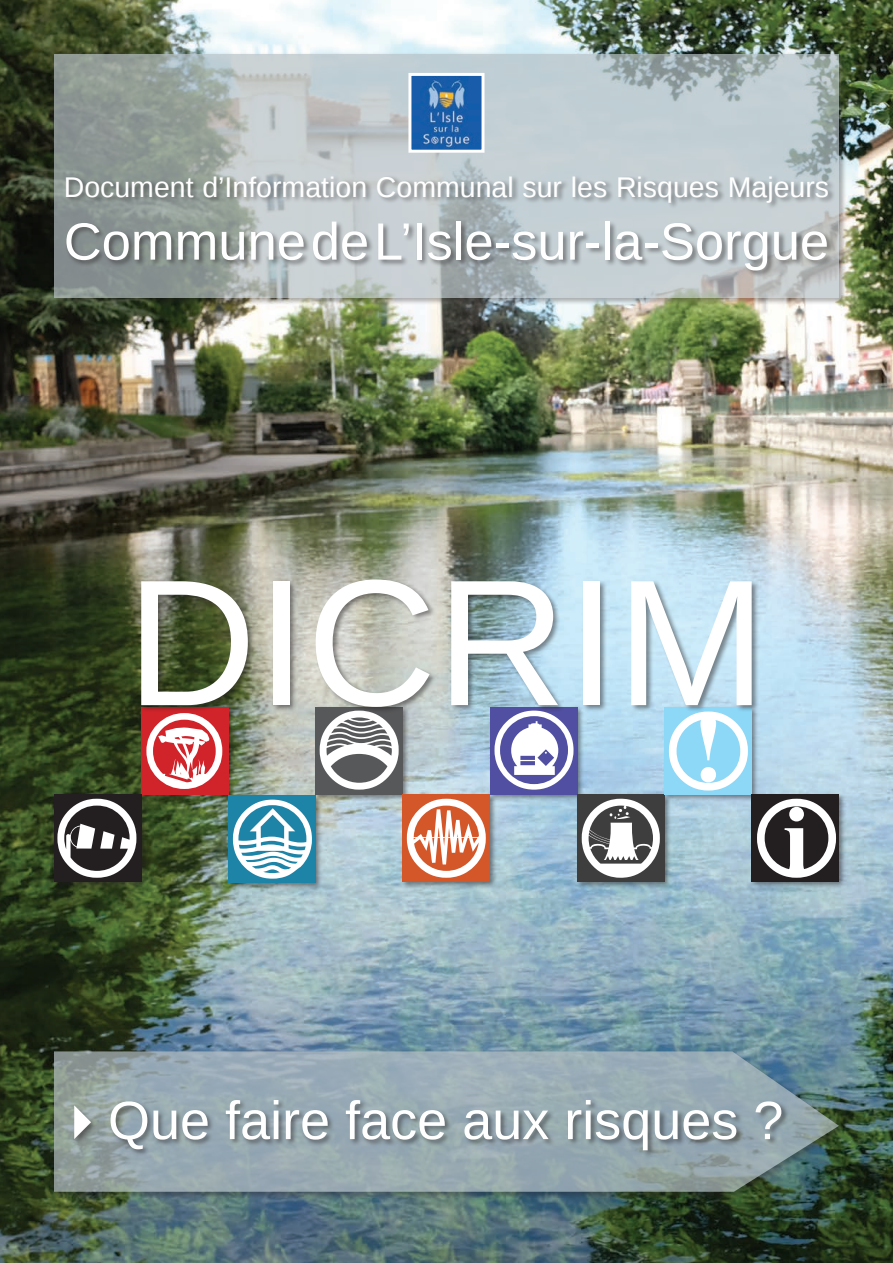
<style>
.page{position:relative;width:893px;height:1263px;background:#fff}
.page>*{position:absolute;margin:0;border:0;box-sizing:border-box;transform-origin:0 0}
.t1{font:180px "Liberation Sans";color:#fff}
.t2{font:54px "Liberation Sans";color:#fff}
.t3{font:52.5px "Liberation Sans";color:#fff}
.t4{font:28.5px "Liberation Sans";color:#fff}
</style>
<div class="page">
<img style="left:0;top:0;width:893px;height:1263px">
<div style="left:52px;top:52px;width:795px;height:253px;background:#231f20;opacity:.5"></div>
<svg style="left:54px;top:54px;width:785px;height:244px;background:#b2bdbe"></svg>
<div style="left:52px;top:1050px;width:794px;height:149px;background:#231f20;opacity:.5"></div>
<svg style="left:54px;top:1051px;width:785px;height:141px;background:#8fa2a8"></svg>
<div style="left:64px;top:175px;width:772px;height:103px;background:#231f20;opacity:.5"></div>
<div style="left:73px;top:1099px;width:716px;height:59px;background:#231f20;opacity:.5"></div>
<div style="left:52px;top:705px;width:795px;height:185px;background:#231f20;opacity:.5"></div>
<div style="left:141px;top:707px;width:87px;height:87px;background:#d1232a"></div>
<div style="left:54px;top:794px;width:87px;height:87px;background:#231f20"></div>
<div style="left:228px;top:795px;width:88px;height:88px;background:#1e84a7"></div>
<div style="left:316px;top:707px;width:87px;height:87px;background:#57585a"></div>
<div style="left:403px;top:794px;width:87px;height:87px;background:#d4572a"></div>
<div style="left:490px;top:707px;width:87px;height:87px;background:#504fa1"></div>
<div style="left:577px;top:794px;width:87px;height:87px;background:#3e3e3f"></div>
<div style="left:664px;top:707px;width:88px;height:88px;background:#8dd7f7"></div>
<div style="left:752px;top:794px;width:87px;height:87px;background:#231f20"></div>
<svg style="left:757px;top:799px;width:79px;height:79px"></svg>
<svg style="left:146px;top:714px;width:76px;height:75px"></svg>
<svg style="left:320px;top:714px;width:79px;height:76px"></svg>
<svg style="left:494px;top:714px;width:79px;height:76px"></svg>
<svg style="left:669px;top:714px;width:79px;height:76px"></svg>
<svg style="left:57px;top:799px;width:79px;height:79px"></svg>
<svg style="left:233px;top:800px;width:79px;height:79px"></svg>
<svg style="left:407px;top:799px;width:79px;height:79px"></svg>
<svg style="left:582px;top:799px;width:78px;height:79px"></svg>
<img style="left:412px;top:77px;width:68px;height:72px">
<div style="left:408px;top:73px;width:76px;height:80px;border:3px solid #fff"></div>
<div style="left:140px;top:578px;width:619px;height:136px;background:#231f20;opacity:.5"></div>
<p class="t4" style="left:64px;top:171px;width:767px">Document d’Information Communal sur les Risques Majeurs</p>
<h3 class="t3" style="left:64px;top:212px;width:767px">Commune de L’Isle-sur-la-Sorgue</h3>
<h1 class="t1" style="left:126px;top:541px;width:641px">DICRIM</h1>
<h2 class="t2" style="left:54px;top:1090px;width:731px">✔Que faire face aux risques ?</h2>
</div>
